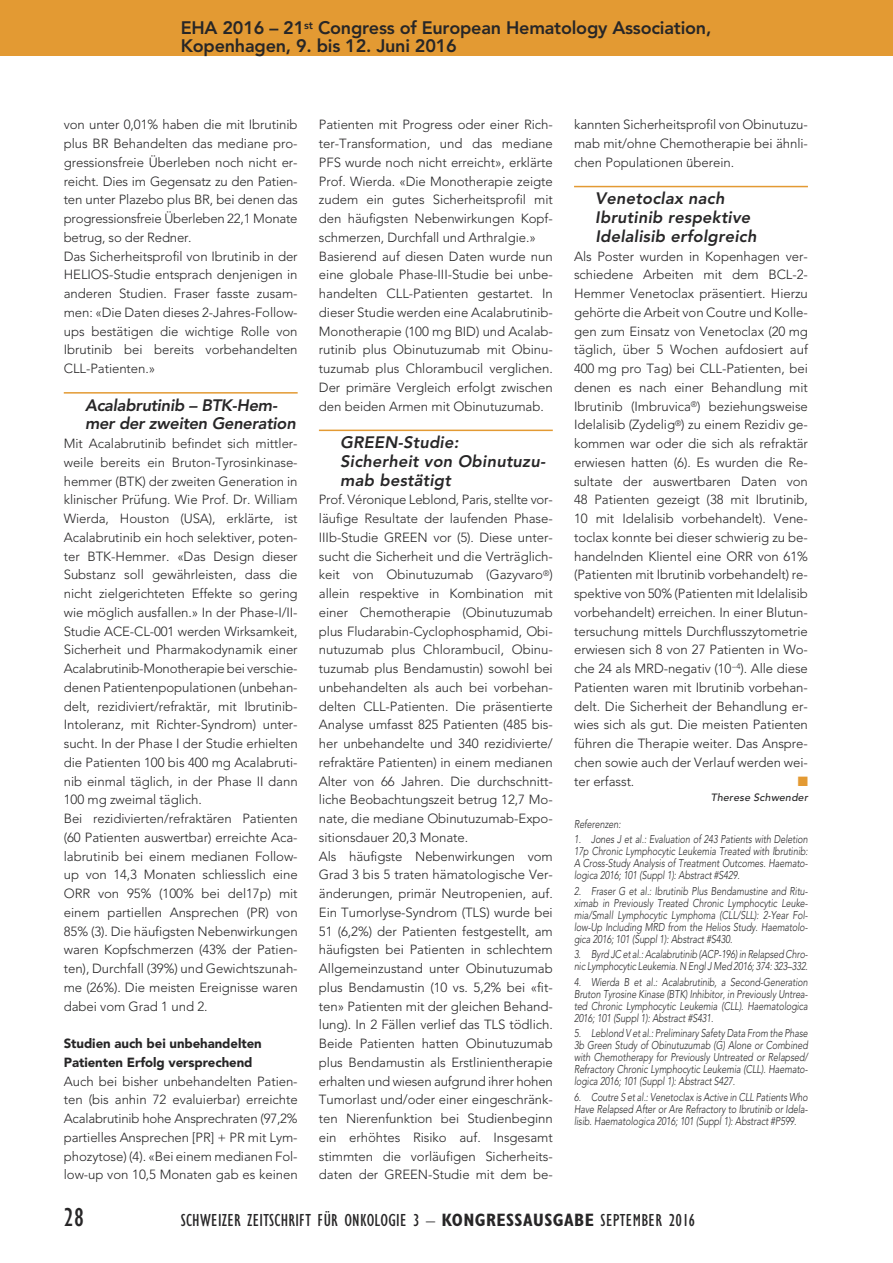
<style>
.page{position:relative;width:893px;height:1263px;background:#fff}
.page>*{position:absolute;margin:0;border:0;box-sizing:border-box;transform-origin:0 0}
.t1{font:condensed 27px "Gill Sans";color:#272627}
.t2{font:800 18px/18px "Avenir";letter-spacing:-.01em;color:#272627}
.t3{font:condensed 18px "Gill Sans";letter-spacing:.015em;color:#272627}
.t4{font:italic 800 16.5px/18.8px "Avenir";letter-spacing:.01em;color:#272627}
.t5{font:italic 800 16.5px/18.8px "Avenir";letter-spacing:-.02em;color:#272627}
.t6{font:13.5px "Zapf Dingbats";color:#e39a33}
.t7{font:300 13.2px/18.8px "Avenir";letter-spacing:-.005em;color:#272627}
.t8{font:900 13.2px/18.8px "Avenir";letter-spacing:-.005em;color:#272627}
.t9{font:italic 300 11.25px/12px "Avenir";letter-spacing:-.005em;color:#272627;text-align:justify;scale:.8 1}
.t10{font:italic 500 10.5px "Avenir";letter-spacing:.02em;color:#272627}
.s1{font-family:"Baskerville";font-weight:600}
.s2{font-weight:700}
</style>
<div class="page">
<div style="left:0;top:0;width:893px;height:55px;background:#e39a33"></div>
<hr style="left:64px;top:392px;width:234px;height:2px;background:#e39a33">
<hr style="left:319px;top:430px;width:234px;height:1px;background:#e39a33">
<hr style="left:574px;top:186px;width:234px;height:1px;background:#e39a33">
<h2 class="t2" style="left:181px;top:18px;width:532px">EHA 2016 – 21<sup>st</sup> Congress of European Hematology Association,<br>Kopenhagen, 9. bis 12. Juni 2016</h2>
<p class="t7" style="left:64px;top:115px;width:235px">von unter 0,01% haben die mit Ibrutinib plus BR Behandelten das mediane pro&shy;gressionsfreie Überleben noch nicht er&shy;reicht. Dies im Gegensatz zu den Patien&shy;ten unter Plazebo plus BR, bei denen das progressionsfreie Überleben 22,1 Monate betrug, so der Redner.<br>Das Sicherheitsprofil von Ibrutinib in der HELIOS-Studie entsprach denjenigen in anderen Studien. Fraser fasste zusam&shy;men: «Die Daten dieses 2-Jahres-Follow&shy;ups bestätigen die wichtige Rolle von Ibrutinib bei bereits vorbehandelten CLL-Patienten.»</p>
<p class="t5" style="left:85px;top:396px;width:212px">Acalabrutinib – BTK-Hem&shy;mer der zweiten Generation</p>
<p class="t7" style="left:64px;top:434px;width:235px">Mit Acalabrutinib befindet sich mittler&shy;weile bereits ein Bruton-Tyrosinkinase&shy;hemmer (BTK) der zweiten Generation in klinischer Prüfung. Wie Prof. Dr. William Wierda, Houston (USA), erklärte, ist Acalabrutinib ein hoch selektiver, poten&shy;ter BTK-Hemmer. «Das Design dieser Substanz soll gewährleisten, dass die nicht zielgerichteten Effekte so gering wie möglich ausfallen.» In der Phase-I/II-Studie ACE-CL-001 werden Wirksamkeit, Sicherheit und Pharmakodynamik einer Acalabrutinib-Monotherapie bei verschie&shy;denen Patientenpopulationen (unbehan&shy;delt, rezidiviert/refraktär, mit Ibrutinib-Intoleranz, mit Richter-Syndrom) unter&shy;sucht. In der Phase I der Studie erhielten die Patienten 100 bis 400 mg Acalabruti&shy;nib einmal täglich, in der Phase II dann 100 mg zweimal täglich.<br>Bei rezidivierten/refraktären Patienten (60 Patienten auswertbar) erreichte Aca&shy;labrutinib bei einem medianen Follow&shy;up von 14,3 Monaten schliesslich eine ORR von 95% (100% bei del17p) mit einem partiellen Ansprechen (PR) von 85% (3). Die häufigsten Nebenwirkungen waren Kopfschmerzen (43% der Patien&shy;ten), Durchfall (39%) und Gewichtszunah&shy;me (26%). Die meisten Ereignisse waren dabei vom Grad 1 und 2.</p>
<p class="t8" style="left:64px;top:1034px;width:199px">Studien auch bei unbehandelten<br>Patienten Erfolg versprechend</p>
<p class="t7" style="left:64px;top:1072px;width:235px;text-align:justify">Auch bei bisher unbehandelten Patien&shy;ten (bis anhin 72 evaluierbar) erreichte Acalabrutinib hohe Ansprechraten (97,2% partielles Ansprechen [PR] + PR mit Lym&shy;phozytose) (4). «Bei einem medianen Fol&shy;low-up von 10,5 Monaten gab es keinen</p>
<p class="t7" style="left:319px;top:115px;width:235px">Patienten mit Progress oder einer Rich&shy;ter-Transformation, und das mediane PFS wurde noch nicht erreicht», erklärte Prof. Wierda. «Die Monotherapie zeigte zudem ein gutes Sicherheitsprofil mit den häufigsten Nebenwirkungen Kopf&shy;schmerzen, Durchfall und Arthralgie.» Basierend auf diesen Daten wurde nun eine globale Phase-III-Studie bei unbe&shy;handelten CLL-Patienten gestartet. In dieser Studie werden eine Acalabrutinib-Monotherapie (100 mg BID) und Acalab&shy;rutinib plus Obinutuzumab mit Obinu&shy;tuzumab plus Chlorambucil verglichen.<br>Der primäre Vergleich erfolgt zwischen den beiden Armen mit Obinutuzumab.</p>
<p class="t4" style="left:340px;top:433px;width:207px">GREEN-Studie:<br>Sicherheit von Obinutuzu&shy;mab bestätigt</p>
<p class="t7" style="left:319px;top:490px;width:235px">Prof. Véronique Leblond, Paris, stellte vor&shy;läufige Resultate der laufenden Phase-IIIb-Studie GREEN vor (5). Diese unter&shy;sucht die Sicherheit und die Verträglich&shy;keit von Obinutuzumab (Gazyvaro<sup>®</sup>) allein respektive in Kombination mit einer Chemotherapie (Obinutuzumab plus Fludarabin-Cyclophosphamid, Obi&shy;nutuzumab plus Chlorambucil, Obinu&shy;tuzumab plus Bendamustin) sowohl bei unbehandelten als auch bei vorbehan&shy;delten CLL-Patienten. Die präsentierte Analyse umfasst 825 Patienten (485 bis&shy;her unbehandelte und 340 rezidivierte/ refraktäre Patienten) in einem medianen Alter von 66 Jahren. Die durchschnitt&shy;liche Beobachtungszeit betrug 12,7 Mo&shy;nate, die mediane Obinutuzumab-Expo&shy;sitionsdauer 20,3 Monate.<br>Als häufigste Nebenwirkungen vom Grad 3 bis 5 traten hämatologische Ver&shy;änderungen, primär Neutropenien, auf.<br>Ein Tumorlyse-Syndrom (TLS) wurde bei 51 (6,2%) der Patienten festgestellt, am häufigsten bei Patienten in schlechtem Allgemeinzustand unter Obinutuzumab plus Bendamustin (10 vs. 5,2% bei «fit&shy;ten» Patienten mit der gleichen Behand&shy;lung). In 2 Fällen verlief das TLS tödlich.<br>Beide Patienten hatten Obinutuzumab plus Bendamustin als Erstlinientherapie erhalten und wiesen aufgrund ihrer hohen Tumorlast und/oder einer eingeschränk&shy;ten Nierenfunktion bei Studienbeginn ein erhöhtes Risiko auf. Insgesamt stimmten die vorläufigen Sicherheits&shy;daten der GREEN-Studie mit dem be-</p>
<p class="t7" style="left:574px;top:115px;width:235px;text-align:justify">kannten Sicherheitsprofil von Obinutuzu&shy;mab mit/ohne Chemotherapie bei ähnli&shy;chen Populationen ub<span class="s1">̈</span> erein.</p>
<p class="t4" style="left:595px;top:189px;width:163px">Venetoclax nach<br>Ibrutinib respektive<br>Idelalisib erfolgreich</p>
<p class="t7" style="left:574px;top:247px;width:235px;text-align:justify">Als Poster wurden in Kopenhagen ver&shy;schiedene Arbeiten mit dem BCL-2- Hemmer Venetoclax präsentiert. Hierzu gehörte die Arbeit von Coutre und Kolle&shy;gen zum Einsatz von Venetoclax (20 mg täglich, über 5 Wochen aufdosiert auf 400 mg pro Tag) bei CLL-Patienten, bei denen es nach einer Behandlung mit Ibrutinib (Imbruvica<sup>®</sup>) beziehungsweise Idelalisib (Zydelig<sup>®</sup>) zu einem Rezidiv ge&shy;kommen war oder die sich als refraktär erwiesen hatten (6). Es wurden die Re&shy;sultate der auswertbaren Daten von 48 Patienten gezeigt (38 mit Ibrutinib, 10 mit Idelalisib vorbehandelt). Vene&shy;toclax konnte bei dieser schwierig zu be&shy;handelnden Klientel eine ORR von 61% (Patienten mit Ibrutinib vorbehandelt) re&shy;spektive von 50% (Patienten mit Idelalisib vorbehandelt) erreichen. In einer Blutun&shy;tersuchung mittels Durchflusszytometrie erwiesen sich 8 von 27 Patienten in Wo&shy;che 24 als MRD-negativ (10<sup>–4</sup>). Alle diese Patienten waren mit Ibrutinib vorbehan&shy;delt. Die Sicherheit der Behandlung er&shy;wies sich als gut. Die meisten Patienten führen die Therapie weiter. Das Anspre&shy;chen sowie auch der Verlauf werden wei&shy;ter erfasst.</p>
<p class="t6" style="left:798px;top:773px;width:12px">■</p>
<p class="t10" style="left:711px;top:791px;width:99px">Therese Schwender</p>
<p class="t9" style="left:574px;top:818px;width:60px">Referenzen:</p>
<p class="t9" style="left:574px;top:833px;width:294px">1. Jones J et al.: Evaluation of 243 Patients with Deletion 17p Chronic Lymphocytic Leukemia Treated with Ibrutinib:<br>A Cross-Study Analysis of Treatment Outcomes. Haemato&shy;logica 2016; 101 (Suppl 1): Abstract #S429.</p>
<p class="t9" style="left:574px;top:885px;width:294px">2. Fraser G et al.: Ibrutinib Plus Bendamustine and Ritu&shy;ximab in Previously Treated Chronic Lymphocytic Leuke&shy;mia/Small Lymphocytic Lymphoma (CLL/SLL): 2-Year Fol&shy;low-Up Including MRD from the Helios Study. Haematolo&shy;gica 2016; 101 (Suppl 1): Abstract #S430.</p>
<p class="t9" style="left:574px;top:948px;width:294px">3. Byrd JC et al.: Acalabrutinib (ACP-196) in Relapsed Chro&shy;nic Lymphocytic Leukemia. N Engl J Med 2016; 374: 323–332.</p>
<p class="t9" style="left:574px;top:976px;width:294px">4. Wierda B et al.: Acalabrutinib, a Second-Generation Bruton Tyrosine Kinase (BTK) Inhibitor, in Previously Untrea&shy;ted Chronic Lymphocytic Leukemia (CLL). Haematologica 2016; 101 (Suppl 1): Abstract #S431.</p>
<p class="t9" style="left:574px;top:1027px;width:294px">5. Leblond V et al.: Preliminary Safety Data From the Phase 3b Green Study of Obinutuzumab (G) Alone or Combined with Chemotherapy for Previously Untreated or Relapsed/ Refractory Chronic Lymphocytic Leukemia (CLL). Haemato&shy;logica 2016; 101 (Suppl 1): Abstract S427.</p>
<p class="t9" style="left:574px;top:1091px;width:294px">6. Coutre S et al.: Venetoclax is Active in CLL Patients Who Have Relapsed After or Are Refractory to Ibrutinib or Idela&shy;lisib. Haematologica 2016; 101 (Suppl 1): Abstract #P599.</p>
<h1 class="t1" style="left:64px;top:1207px;width:22px">28</h1>
<h2 class="t3" style="left:181px;top:1213px;width:516px">SCHWEIZER ZEITSCHRIFT FÜR ONKOLOGIE 3 – <span class="s2">KONGRESSAUSGABE</span> SEPTEMBER 2016</h2>
</div>
